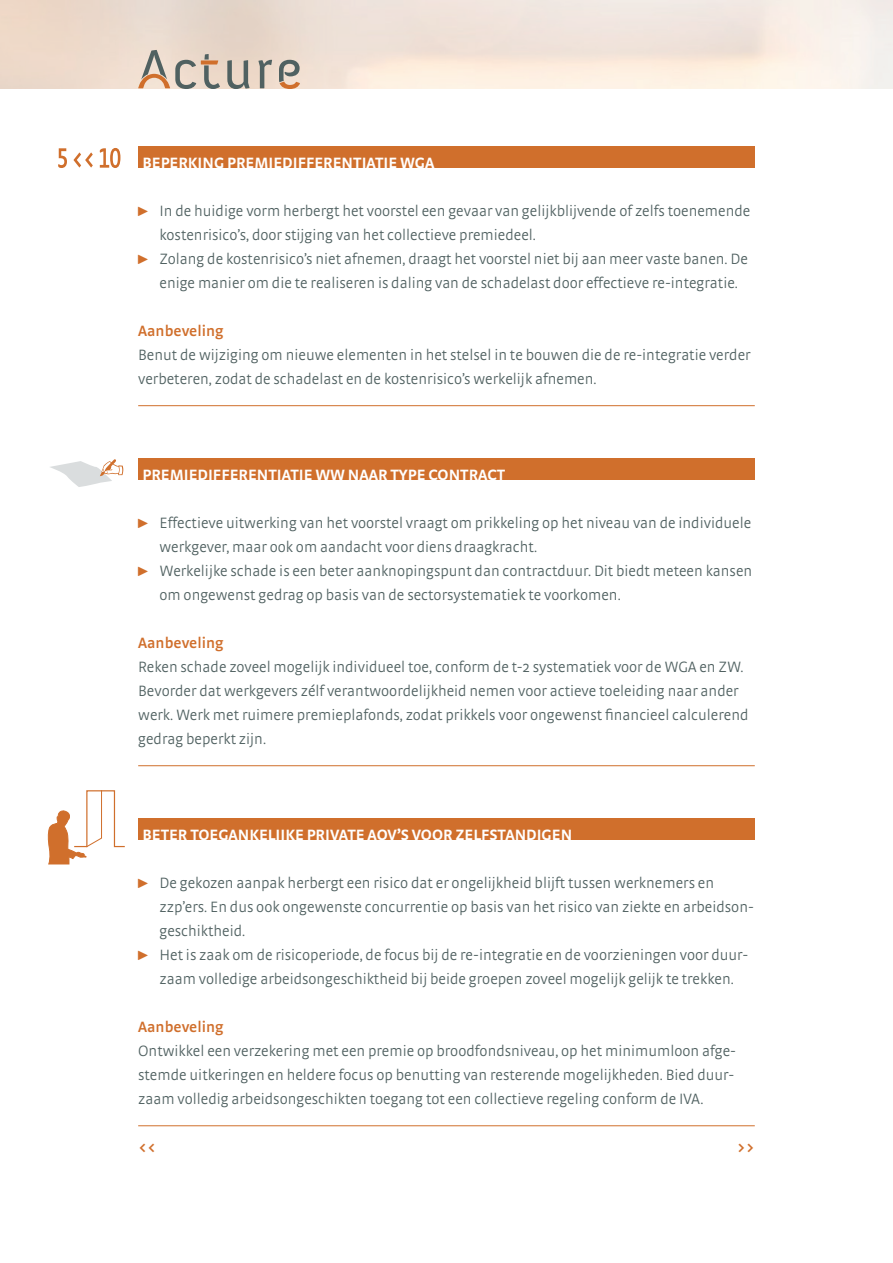
<style>
.page{position:relative;width:893px;height:1263px;background:#fff}
.page>*{position:absolute;margin:0;border:0;box-sizing:border-box;transform-origin:0 0}
.t1{font:300 15.75px/24px "Strada Pro";color:#506161}
.t2{font:700 15.75px "Strada";color:#fff}
.t3{font:600 15.75px "Strada Pro";color:#d06f2c}
</style>
<div class="page">
<div style="left:138px;top:819px;width:617px;height:21px;background:#d06f2c"></div>
<svg style="left:48px;top:790px;width:77px;height:74px"></svg>
<svg style="left:279px;top:60px;width:21px;height:29px"></svg>
<svg style="left:227px;top:60px;width:23px;height:29px"></svg>
<svg style="left:258px;top:60px;width:14px;height:28px"></svg>
<svg style="left:138px;top:50px;width:82px;height:39px;background:#ccbbac"></svg>
<div style="left:138px;top:459px;width:617px;height:21px;background:#d06f2c"></div>
<svg style="left:50px;top:459px;width:73px;height:28px"></svg>
<div style="left:138px;top:147px;width:617px;height:21px;background:#d06f2c"></div>
<svg style="left:58px;top:148px;width:62px;height:20px"></svg>
<hr style="left:138px;top:405px;width:617px;height:1px;background:#d06f2c">
<hr style="left:138px;top:765px;width:617px;height:1px;background:#d06f2c">
<hr style="left:138px;top:1125px;width:617px;height:1px;background:#d06f2c">
<p class="t2" style="left:142px;top:153px;width:294px">BEPERKING PREMIEDIFFERENTIATIE WGA</p>
<p class="t1" style="left:159px;top:198px;width:592px">In de huidige vorm herbergt het voorstel een gevaar van gelijkblijvende of zelfs toenemende kostenrisico’s, door stijging van het collectieve premiedeel.<br>Zolang de kostenrisico’s niet afnemen, draagt het voorstel niet bij aan meer vaste banen. De enige manier om die te realiseren is daling van de schadelast door effectieve re-integratie.</p>
<p class="t3" style="left:138px;top:320px;width:87px">Aanbeveling</p>
<p class="t1" style="left:138px;top:342px;width:614px">Benut de wijziging om nieuwe elementen in het stelsel in te bouwen die de re-integratie verder verbeteren, zodat de schadelast en de kostenrisico’s werkelijk afnemen.</p>
<p class="t2" style="left:142px;top:465px;width:364px">PREMIEDIFFERENTIATIE WW NAAR TYPE CONTRACT</p>
<p class="t1" style="left:159px;top:510px;width:594px">Effectieve uitwerking van het voorstel vraagt om prikkeling op het niveau van de individuele werkgever, maar ook om aandacht voor diens draagkracht.<br>Werkelijke schade is een beter aanknopingspunt dan contractduur. Dit biedt meteen kansen om ongewenst gedrag op basis van de sectorsystematiek te voorkomen.</p>
<p class="t3" style="left:138px;top:632px;width:87px">Aanbeveling</p>
<p class="t1" style="left:138px;top:654px;width:612px">Reken schade zoveel mogelijk individueel toe, conform de t-2 systematiek voor de WGA en ZW.<br>Bevorder dat werkgevers zélf verantwoordelijkheid nemen voor actieve toeleiding naar ander werk. Werk met ruimere premieplafonds, zodat prikkels voor ongewenst financieel calculerend gedrag beperkt zijn.</p>
<p class="t2" style="left:142px;top:825px;width:431px">BETER TOEGANKELIJKE PRIVATE AOV’S VOOR ZELFSTANDIGEN</p>
<p class="t1" style="left:159px;top:870px;width:596px">De gekozen aanpak herbergt een risico dat er ongelijkheid blijft tussen werknemers en zzp’ers. En dus ook ongewenste concurrentie op basis van het risico van ziekte en arbeidson&shy;geschiktheid.<br>Het is zaak om de risicoperiode, de focus bij de re-integratie en de voorzieningen voor duur&shy;zaam volledige arbeidsongeschiktheid bij beide groepen zoveel mogelijk gelijk te trekken.</p>
<p class="t3" style="left:138px;top:1016px;width:87px">Aanbeveling</p>
<p class="t1" style="left:138px;top:1038px;width:599px;text-align:justify">Ontwikkel een verzekering met een premie op broodfondsniveau, op het minimumloon afge&shy;stemde uitkeringen en heldere focus op benutting van resterende mogelijkheden. Bied duur&shy;zaam volledig arbeidsongeschikten toegang tot een collectieve regeling conform de IVA.</p>
<p class="t3" style="left:138px;top:1136px;width:20px">&lt;&lt;</p>
<p class="t3" style="left:737px;top:1136px;width:20px">&gt;&gt;</p>
</div>
